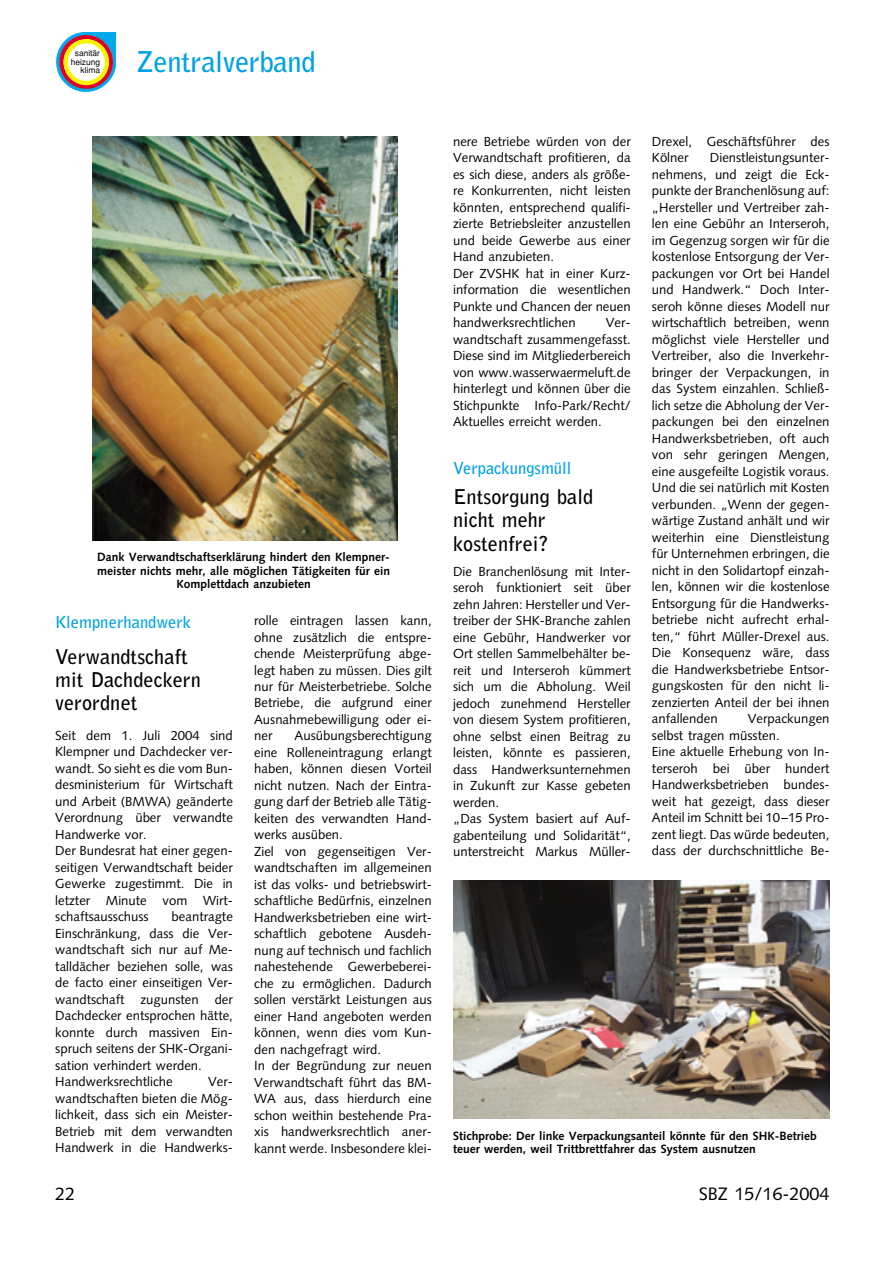
<style>
.page{position:relative;width:893px;height:1263px;background:#fff}
.page>*{position:absolute;margin:0;border:0;box-sizing:border-box;transform-origin:0 0}
.t1{font:700 28.5px "Bell Gothic";letter-spacing:-.01em;color:#00a1e4}
.t2{font:700 20.25px/23.2px "Bell Gothic";color:#000}
.t3{font:18px "Syntax";color:#000}
.t4{font:700 16.5px "Bell Gothic";color:#00a1e4}
.t5{font:13.2px/16.5px "Syntax";color:#000}
.t6{font:700 12px/13.5px "Syntax";color:#000;text-align:center}
.t7{font:8.4px/8.4px "Helvetica";color:#000;text-align:right}
</style>
<div class="page">
<svg style="left:57px;top:32px;width:59px;height:59px"></svg>
<svg style="left:59px;top:35px;width:54px;height:54px"></svg>
<svg style="left:64px;top:39px;width:45px;height:46px"></svg>
<img style="left:92px;top:136px;width:306px;height:404px">
<img style="left:453px;top:880px;width:376px;height:239px">
<p class="t7" style="left:71px;top:50px;width:31px">sanitär heizung klima</p>
<h1 class="t1" style="left:136px;top:51px;width:181px">Zentralverband</h1>
<p class="t6" style="left:97px;top:552px;width:294px">Dank Verwandtschaftserklärung hindert den Klempner&shy;meister nichts mehr, alle möglichen Tätigkeiten für ein<br>Komplettdach anzubieten</p>
<p class="t4" style="left:55px;top:615px;width:137px">Klempnerhandwerk</p>
<h2 class="t2" style="left:55px;top:646px;width:147px">Verwandtschaft mit Dachdeckern verordnet</h2>
<p class="t5" style="left:55px;top:728px;width:179px">Seit dem 1. Juli 2004 sind<br>Klempner und Dachdecker ver&shy;wandt. So sieht es die vom Bun&shy;desministerium für Wirtschaft und Arbeit (BMWA) geänderte<br>Verordnung über verwandte<br>Handwerke vor.<br>Der Bundesrat hat einer gegen&shy;seitigen Verwandtschaft beider<br>Gewerke zugestimmt. Die in letzter Minute vom Wirt&shy;schaftsausschuss</p>
<p class="t5" style="left:55px;top:910px;width:179px;text-indent:116px">beantragte<br>Einschränkung, dass die Ver&shy;wandtschaft sich nur auf Me&shy;talldächer beziehen solle, was de facto einer einseitigen Ver&shy;wandtschaft zugunsten der<br>Dachdecker entsprochen hätte, konnte durch massiven Ein&shy;spruch seitens der SHK-Organi&shy;sation verhindert werden.<br>Handwerksrechtliche</p>
<p class="t5" style="left:55px;top:1075px;width:179px;text-align:justify;text-indent:153px">Ver&shy;wandtschaften bieten die Mög&shy;lichkeit, dass sich ein Meister-Betrieb mit dem verwandten Handwerk in die Handwerks-</p>
<p class="t5" style="left:254px;top:613px;width:179px;text-align:justify">rolle eintragen lassen kann, ohne zusätzlich die entspre&shy;chende Meisterprüfung abge&shy;legt haben zu müssen. Dies gilt nur für Meisterbetriebe. Solche Betriebe, die aufgrund einer Ausnahmebewilligung oder ei&shy;ner</p>
<p class="t5" style="left:254px;top:729px;width:179px;text-indent:40px">Ausübungsberechtigung eine Rolleneintragung erlangt haben, können diesen Vorteil nicht nutzen. Nach der Eintra&shy;gung darf der Betrieb alle Tätig&shy;keiten des verwandten Hand&shy;werks ausüben.<br>Ziel von gegenseitigen Ver&shy;wandtschaften im allgemeinen ist das volks- und betriebswirt&shy;schaftliche Bedürfnis, einzelnen<br>Handwerksbetrieben eine wirt&shy;schaftlich gebotene Ausdeh&shy;nung auf technisch und fachlich nahestehende Gewerbeberei&shy;che zu ermöglichen. Dadurch sollen verstärkt Leistungen aus einer Hand angeboten werden können, wenn dies vom Kun&shy;den nachgefragt wird.<br>In der Begründung zur neuen<br>Verwandtschaft führt das BM-<br>WA aus, dass hierdurch eine schon weithin bestehende Pra&shy;xis handwerksrechtlich aner&shy;kannt werde. Insbesondere klei-</p>
<p class="t5" style="left:453px;top:134px;width:179px">nere Betriebe würden von der<br>Verwandtschaft profitieren, da es sich diese, anders als größe&shy;re Konkurrenten, nicht leisten könnten, entsprechend qualifi&shy;zierte Betriebsleiter anzustellen und beide Gewerbe aus einer<br>Hand anzubieten.<br>Der ZVSHK hat in einer Kurz&shy;information die wesentlichen<br>Punkte und Chancen der neuen handwerksrechtlichen</p>
<p class="t5" style="left:453px;top:316px;width:179px;text-align:justify;text-indent:153px">Ver&shy;wandtschaft zusammengefasst.<br>Diese sind im Mitgliederbereich von www.wasserwaermeluft.de hinterlegt und können über die Stichpunkte Info-Park/Recht/ Aktuelles erreicht werden.</p>
<p class="t4" style="left:453px;top:462px;width:120px">Verpackungsmüll</p>
<h2 class="t2" style="left:453px;top:487px;width:141px">Entsorgung bald nicht mehr kostenfrei?</h2>
<p class="t5" style="left:453px;top:564px;width:179px">Die Branchenlösung mit Inter&shy;seroh funktioniert seit über zehn Jahren: Hersteller und Ver&shy;treiber der SHK-Branche zahlen eine Gebühr, Handwerker vor<br>Ort stellen Sammelbehälter be&shy;reit und Interseroh kümmert sich um die Abholung. Weil jedoch zunehmend Hersteller von diesem System profitieren, ohne selbst einen Beitrag zu leisten, könnte es passieren, dass Handwerksunternehmen in Zukunft zur Kasse gebeten werden.<br>„Das System basiert auf Auf&shy;gabenteilung und Solidarität“, unterstreicht Markus Müller-</p>
<p class="t5" style="left:652px;top:134px;width:179px">Drexel, Geschäftsführer des<br>Kölner</p>
<p class="t5" style="left:652px;top:151px;width:179px;text-align:justify;text-indent:58px">Dienstleistungsunter&shy;nehmens, und zeigt die Eck&shy;punkte der Branchenlösung auf: „Hersteller und Vertreiber zah&shy;len eine Gebühr an Interseroh, im Gegenzug sorgen wir für die kostenlose Entsorgung der Ver&shy;packungen vor Ort bei Handel und Handwerk.“ Doch Inter&shy;seroh könne dieses Modell nur wirtschaftlich betreiben, wenn möglichst viele Hersteller und Vertreiber, also die Inverkehr&shy;bringer der Verpackungen, in das System einzahlen. Schließ&shy;lich setze die Abholung der Ver&shy;packungen bei den einzelnen Handwerksbetrieben, oft auch von sehr geringen Mengen, eine ausgefeilte Logistik voraus.<br>Und die sei natürlich mit Kosten verbunden. „Wenn der gegen&shy;wärtige Zustand anhält und wir weiterhin eine Dienstleistung für Unternehmen erbringen, die nicht in den Solidartopf einzah&shy;len, können wir die kostenlose Entsorgung für die Handwerks&shy;betriebe nicht aufrecht erhal&shy;ten,“ führt Müller-Drexel aus.<br>Die Konsequenz wäre, dass die Handwerksbetriebe Entsor&shy;gungskosten für den nicht li&shy;zenzierten Anteil der bei ihnen anfallenden</p>
<p class="t5" style="left:652px;top:712px;width:179px;text-indent:96px">Verpackungen selbst tragen müssten.<br>Eine aktuelle Erhebung von In&shy;terseroh bei über hundert<br>Handwerksbetrieben bundes&shy;weit hat gezeigt, dass dieser<br>Anteil im Schnitt bei 10–15 Pro&shy;zent liegt. Das würde bedeuten, dass der durchschnittliche Be-</p>
<p class="t6" style="left:453px;top:1130px;width:365px;text-align:left">Stichprobe: Der linke Verpackungsanteil könnte für den SHK-Betrieb teuer werden, weil Trittbrettfahrer das System ausnutzen</p>
<h3 class="t3" style="left:55px;top:1186px;width:22px">22</h3>
<h3 class="t3" style="left:699px;top:1186px;width:132px">SBZ 15/16-2004</h3>
</div>
